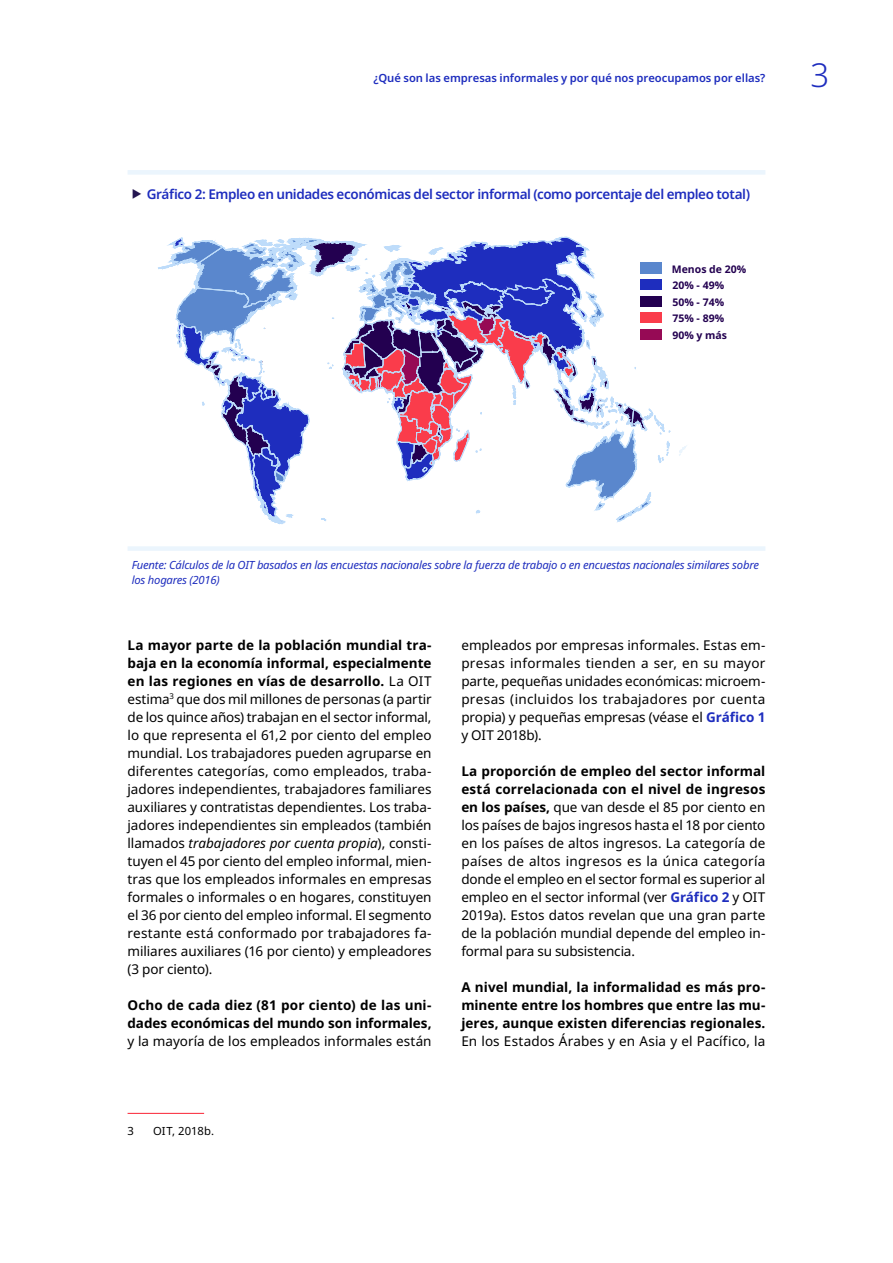
<style>
.page{position:relative;width:893px;height:1263px;background:#fff}
.page>*{position:absolute;margin:0;border:0;box-sizing:border-box;transform-origin:0 0}
.t1{font:300 33px "Noto Sans";color:#1e2dbe}
.Body_text{font:13.5px/18px "Noto Sans";letter-spacing:-.005em;color:#000;text-align:justify}
.Body_text-2{font:700 13.5px/18px "Noto Sans";color:#000;text-align:justify}
.t2{font:600 13.5px "Noto Sans";letter-spacing:-.03em;color:#1e2dbe}
.Source{font:italic 11.25px/15px "Noto Sans";letter-spacing:-.02em;color:#1e2dbe}
.t3{font:600 11.25px "Noto Sans";color:#1e2dbe}
.Report_A4_-_Notes{font:11.25px "Noto Sans";letter-spacing:.015em;color:#000}
.t4{font:700 10.5px/16.6px "Noto Sans";color:#230050}
.s1{font-weight:700}
.s2{font-style:italic}
.s3{font-weight:400}
.s4{font-weight:700;color:#1e2dbe}
</style>
<div class="page">
<hr style="left:128px;top:1113px;width:76px;height:1px;background:#fa3c4b">
<div style="left:128px;top:546px;width:637px;height:5px;background:#ebf5fd"></div>
<div style="left:128px;top:170px;width:637px;height:5px;background:#ebf5fd"></div>
<svg style="left:679px;top:446px;width:7px;height:9px"></svg>
<svg style="left:158px;top:236px;width:512px;height:288px"></svg>
<p class="t3" style="left:373px;top:70px;width:393px">¿Qué son las empresas informales y por qué nos preocupamos por ellas?</p>
<h1 class="t1" style="left:810px;top:52px;width:20px">3</h1>
<p class="t2" style="left:147px;top:184px;width:605px">Gráfico 2: Empleo en unidades económicas del sector informal (como porcentaje del empleo total)</p>
<p class="t4" style="left:672px;top:261px;width:76px">Menos de 20%<br>20% - 49%<br>50% - 74%</p>
<p class="t4" style="left:672px;top:310px;width:56px">75% - 89%<br>90% y más</p>
<p class="Source" style="left:132px;top:558px;width:629px">Fuente: Cálculos de la OIT basados en las encuestas nacionales sobre la fuerza de trabajo o en encuestas nacionales similares sobre los hogares (2016)</p>
<p class="Body_text" style="left:128px;top:636px;width:306px"><span class="s1">La mayor parte de la población mundial tra&shy;baja en la economía informal, especialmente en las regiones en vías de desarrollo.</span> La OIT estima<sup>3</sup> que dos mil millones de personas (a partir de los quince años) trabajan en el sector informal, lo que representa el 61,2 por ciento del empleo mundial. Los trabajadores pueden agruparse en diferentes categorías, como empleados, traba&shy;jadores independientes, trabajadores familiares auxiliares y contratistas dependientes. Los traba&shy;jadores independientes sin empleados (también llamados <span class="s2">trabajadores por cuenta propia</span>), consti&shy;tuyen el 45 por ciento del empleo informal, mien&shy;tras que los empleados informales en empresas formales o informales o en hogares, constituyen el 36 por ciento del empleo informal. El segmento restante está conformado por trabajadores fa&shy;miliares auxiliares (16 por ciento) y empleadores (3 por ciento).</p>
<p class="Body_text-2" style="left:128px;top:996px;width:306px">Ocho de cada diez (81 por ciento) de las uni&shy;dades económicas del mundo son informales, <span class="s3">y la mayoría de los empleados informales están</span></p>
<p class="Body_text" style="left:461px;top:636px;width:306px">empleados por empresas informales. Estas em&shy;presas informales tienden a ser, en su mayor parte, pequeñas unidades económicas: microem&shy;presas (incluidos los trabajadores por cuenta propia) y pequeñas empresas (véase el <span class="s4">Gráfico 1 </span>y OIT 2018b).</p>
<p class="Body_text" style="left:461px;top:762px;width:306px"><span class="s1">La proporción de empleo del sector informal está correlacionada con el nivel de ingresos en los países,</span> que van desde el 85 por ciento en los países de bajos ingresos hasta el 18 por ciento en los países de altos ingresos. La categoría de países de altos ingresos es la única categoría donde el empleo en el sector formal es superior al empleo en el sector informal (ver <span class="s4">Gráfico 2</span> y OIT 2019a). Estos datos revelan que una gran parte de la población mundial depende del empleo in&shy;formal para su subsistencia.</p>
<p class="Body_text-2" style="left:461px;top:978px;width:306px">A nivel mundial, la informalidad es más pro&shy;minente entre los hombres que entre las mu&shy;jeres, aunque existen diferencias regionales.<br><span class="s3">En los Estados Árabes y en Asia y el Pacífico, la</span></p>
<p class="Report_A4_-_Notes" style="left:128px;top:1123px;width:8px">3</p>
<p class="Report_A4_-_Notes" style="left:153px;top:1123px;width:63px">OIT, 2018b.</p>
</div>
